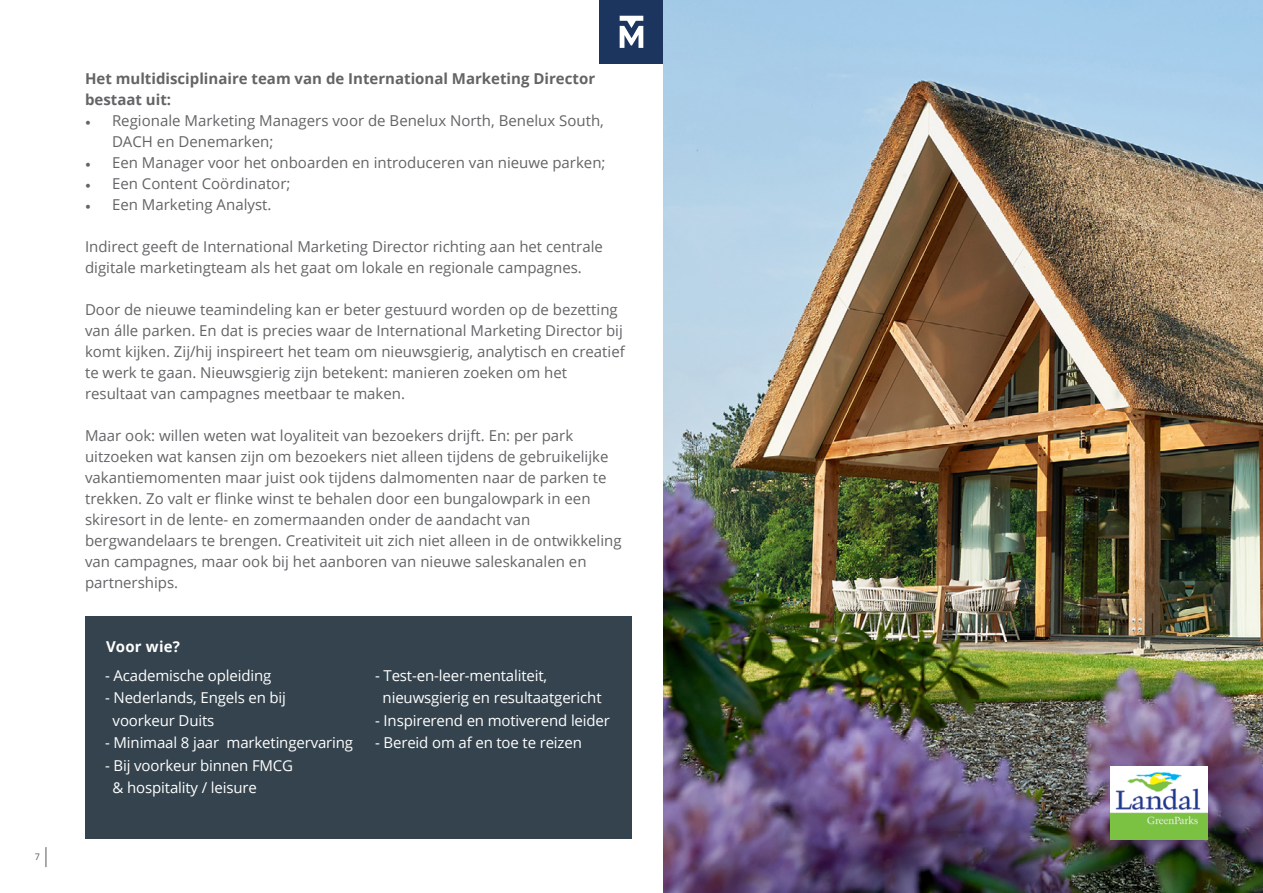
<style>
.page{position:relative;width:1263px;height:893px;background:#fff}
.page>*{position:absolute;margin:0;border:0;box-sizing:border-box;transform-origin:0 0}
.t1{font:15px/21px "Open Sans";color:#636466}
.t2{font:15px/22.5px "Open Sans";letter-spacing:-.01em;color:#fff}
.t3{font:700 15px/21px "Open Sans";color:#636466}
.t4{font:700 15px "Open Sans";letter-spacing:.015em;color:#fff}
.t5{font:9px "Open Sans";color:#58595b}
.s1{font-family:"Minion Pro"}
</style>
<div class="page">
<svg style="left:46px;top:847px;width:1px;height:20px"></svg>
<img style="left:663px;top:0;width:600px;height:893px">
<div style="left:600px;top:0;width:63px;height:64px;background:#1c355e"></div>
<svg style="left:620px;top:16px;width:23px;height:32px"></svg>
<img style="left:1111px;top:767px;width:97px;height:72px">
<div style="left:85px;top:617px;width:546px;height:222px;background:#34434d"></div>
<p class="t5" style="left:35px;top:851px;width:7px">7</p>
<p class="t3" style="left:85px;top:68px;width:512px">Het multidisciplinaire team van de International Marketing Director bestaat uit:</p>
<p class="t1" style="left:112px;top:110px;width:493px;text-indent:-27px"><span class="s1">•</span> Regionale Marketing Managers voor de Benelux North, Benelux South,<br>DACH en Denemarken;</p>
<p class="t1" style="left:85px;top:152px;width:522px"><span class="s1">•</span> Een Manager voor het onboarden en introduceren van nieuwe parken;</p>
<p class="t1" style="left:85px;top:173px;width:207px"><span class="s1">•</span> Een Content Coördinator;</p>
<p class="t1" style="left:85px;top:194px;width:188px"><span class="s1">•</span> Een Marketing Analyst.</p>
<p class="t1" style="left:85px;top:236px;width:519px">Indirect geeft de International Marketing Director richting aan het centrale digitale marketingteam als het gaat om lokale en regionale campagnes.</p>
<p class="t1" style="left:85px;top:299px;width:541px">Door de nieuwe teamindeling kan er beter gestuurd worden op de bezetting van álle parken. En dat is precies waar de International Marketing Director bij komt kijken. Zij/hij inspireert het team om nieuwsgierig, analytisch en creatief te werk te gaan. Nieuwsgierig zijn betekent: manieren zoeken om het resultaat van campagnes meetbaar te maken.</p>
<p class="t1" style="left:85px;top:425px;width:538px">Maar ook: willen weten wat loyaliteit van bezoekers drijft. En: per park uitzoeken wat kansen zijn om bezoekers niet alleen tijdens de gebruikelijke vakantiemomenten maar juist ook tijdens dalmomenten naar de parken te trekken. Zo valt er flinke winst te behalen door een bungalowpark in een skiresort in de lente- en zomermaanden onder de aandacht van bergwandelaars te brengen. Creativiteit uit zich niet alleen in de ontwikkeling van campagnes, maar ook bij het aanboren van nieuwe saleskanalen en partnerships.</p>
<p class="t4" style="left:106px;top:636px;width:75px">Voor wie?</p>
<p class="t2" style="left:105px;top:664px;width:168px">- Academische opleiding</p>
<p class="t2" style="left:113px;top:686px;width:175px;text-indent:-8px">- Nederlands, Engels en bij voorkeur Duits</p>
<p class="t2" style="left:105px;top:731px;width:249px">- Minimaal 8 jaar marketingervaring</p>
<p class="t2" style="left:113px;top:754px;width:182px;text-indent:-8px">- Bij voorkeur binnen FMCG &amp; hospitality / leisure</p>
<p class="t2" style="left:383px;top:664px;width:220px;text-indent:-8px">- Test-en-leer-mentaliteit, nieuwsgierig en resultaatgericht</p>
<p class="t2" style="left:375px;top:709px;width:236px">- Inspirerend en motiverend leider</p>
<p class="t2" style="left:375px;top:731px;width:208px">- Bereid om af en toe te reizen</p>
</div>
